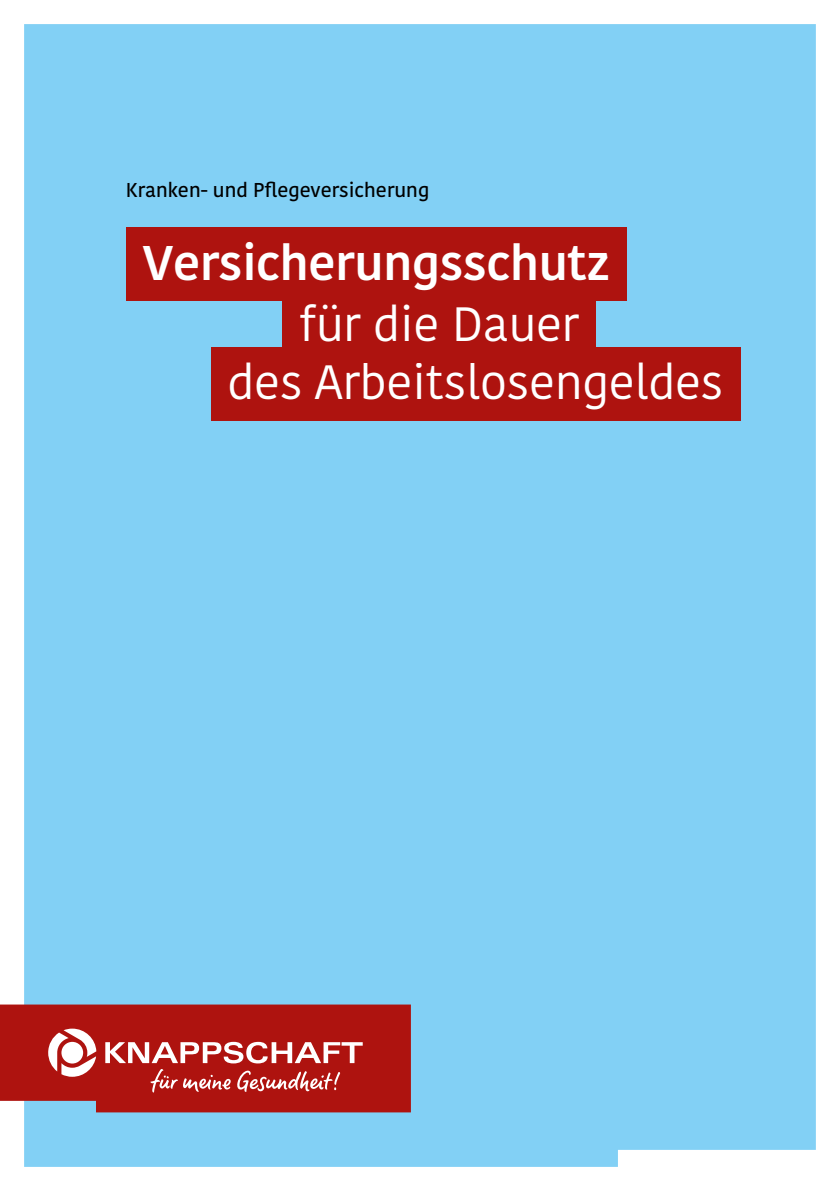
<style>
.page{position:relative;width:840px;height:1191px;background:#fff}
.page>*{position:absolute;margin:0;border:0;box-sizing:border-box;transform-origin:0 0}
._01_Titel_Kapitel_Titel_1_Zeile_Kohinoor_{font:600 48.4px "Kohinoor KBS";letter-spacing:-.005em;color:#fff}
._01_Titel_Kapitel_Titel_1_Zeile_Kohinoor_-2{font:48px "Kohinoor KBS";letter-spacing:-.005em;color:#fff}
._01_Titel_Kapitel_Titel_Dachzeile_Kohinoo{font:500 20px "Kohinoor KBS";color:#000}
</style>
<div class="page">
<div style="left:24px;top:24px;width:791px;height:1142px;background:#82d0f5"></div>
<div style="left:211px;top:348px;width:528px;height:73px;background:#ae130f"></div>
<div style="left:282px;top:289px;width:313px;height:74px;background:#ae130f"></div>
<div style="left:126px;top:227px;width:500px;height:73px;background:#ae130f"></div>
<div style="left:0;top:1004px;width:410px;height:108px;background:#ae130f"></div>
<svg style="left:48px;top:1028px;width:48px;height:48px"></svg>
<svg style="left:105px;top:1041px;width:257px;height:52px"></svg>
<p class="_01_Titel_Kapitel_Titel_Dachzeile_Kohinoo" style="left:126px;top:177px;width:305px">Kranken- und Pflegeversicherung</p>
<h1 class="_01_Titel_Kapitel_Titel_1_Zeile_Kohinoor_" style="left:142px;top:232px;width:468px">Versicherungsschutz</h1>
<h1 class="_01_Titel_Kapitel_Titel_1_Zeile_Kohinoor_-2" style="left:299px;top:293px;width:281px">für die Dauer</h1>
<h1 class="_01_Titel_Kapitel_Titel_1_Zeile_Kohinoor_-2" style="left:227px;top:351px;width:497px">des Arbeitslosengeldes</h1>
</div>
